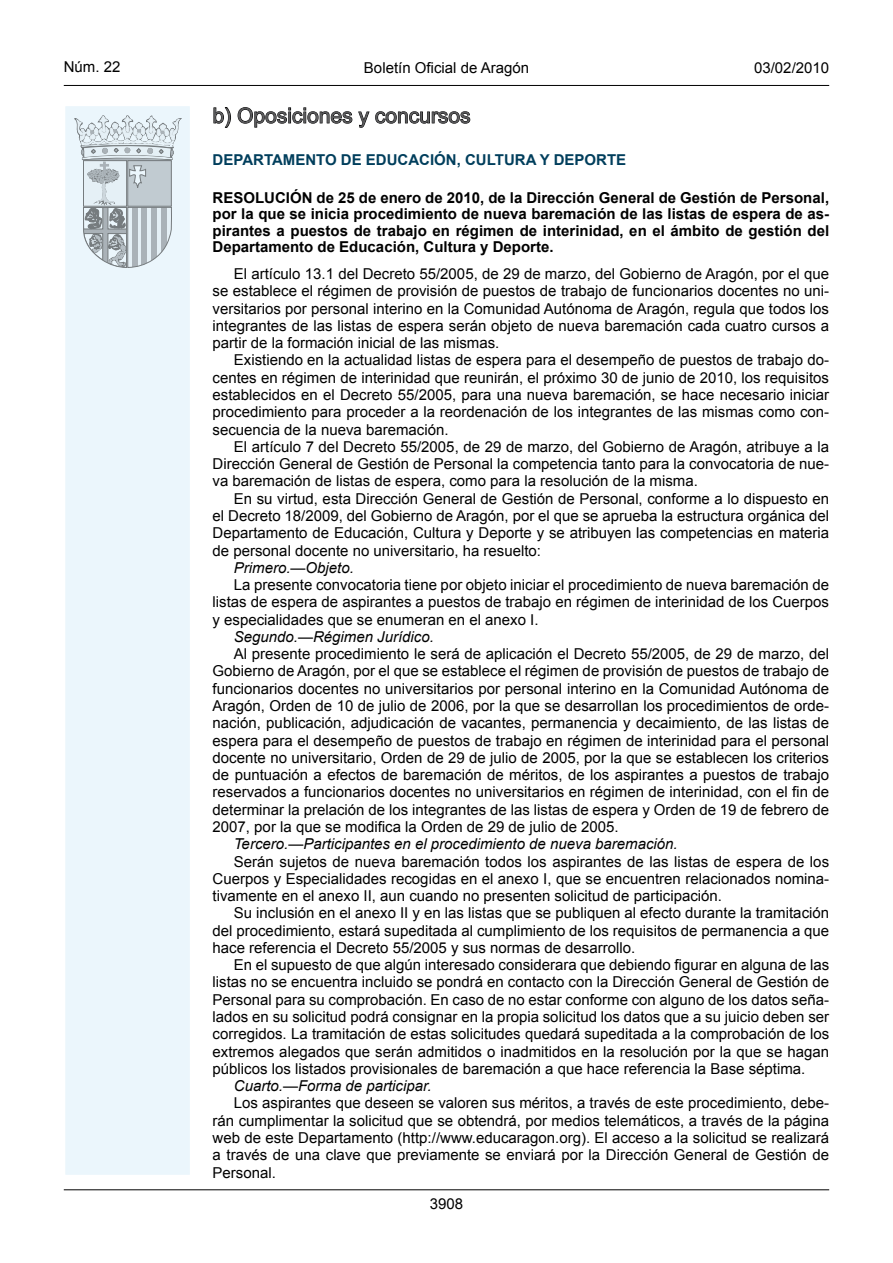
<style>
.page{position:relative;width:893px;height:1263px;background:#fff}
.page>*{position:absolute;margin:0;border:0;box-sizing:border-box;transform-origin:0 0}
.Sub_Seccion{font:21px "Arial";color:#58585a}
.inicio_de_parrafo{font:15px/17.2px "Arial";color:#000;text-align:justify}
.Titulo_text{font:700 15px/16.5px "Arial";color:#000;text-align:justify}
.inicio_de_parrafo-2{font:italic 15px "Arial";color:#000}
.emisor_text{font:700 15px "Arial";color:#003e5c}
.estilo_head-c{font:15px "Arial";color:#000}
.estilo_head-d{font:15px "Arial";color:#000}
.estilo_head-i{font:15px "Arial";color:#000}
.numero_pagina{font:15px "Arial";color:#000}
</style>
<div class="page">
<hr style="left:64px;top:85px;width:765px;height:1px;background:#000">
<div style="left:64px;top:105px;width:127px;height:1071px;background:#ebf6fc;border:2px solid #fff"></div>
<svg style="left:75px;top:115px;width:106px;height:153px"></svg>
<hr style="left:64px;top:1189px;width:765px;height:1px;background:#000">
<svg style="left:213px;top:107px;width:18px;height:21px"></svg>
<svg style="left:237px;top:107px;width:233px;height:21px"></svg>
<p class="estilo_head-i" style="left:64px;top:57px;width:58px">Núm. 22</p>
<p class="estilo_head-c" style="left:364px;top:57px;width:167px">Boletín Oficial de Aragón</p>
<p class="estilo_head-d" style="left:754px;top:57px;width:77px">03/02/2010</p>
<p class="Sub_Seccion" style="left:213px;top:102px;width:259px">b) Oposiciones y concursos</p>
<p class="emisor_text" style="left:213px;top:150px;width:415px">DEPARTAMENTO DE EDUCACIÓN, CULTURA Y DEPORTE</p>
<p class="Titulo_text" style="left:213px;top:190px;width:618px">RESOLUCIÓN de 25 de enero de 2010, de la Dirección General de Gestión de Personal, por la que se inicia procedimiento de nueva baremación de las listas de espera de as&shy;pirantes a puestos de trabajo en régimen de interinidad, en el ámbito de gestión del Departamento de Educación, Cultura y Deporte.</p>
<p class="inicio_de_parrafo" style="left:213px;top:265px;width:618px;text-indent:21px">El artículo 13.1 del Decreto 55/2005, de 29 de marzo, del Gobierno de Aragón, por el que se establece el régimen de provisión de puestos de trabajo de funcionarios docentes no uni&shy;versitarios por personal interino en la Comunidad Autónoma de Aragón, regula que todos los integrantes de las listas de espera serán objeto de nueva baremación cada cuatro cursos a partir de la formación inicial de las mismas.</p>
<p class="inicio_de_parrafo" style="left:213px;top:352px;width:618px;text-indent:21px">Existiendo en la actualidad listas de espera para el desempeño de puestos de trabajo do&shy;centes en régimen de interinidad que reunirán, el próximo 30 de junio de 2010, los requisitos establecidos en el Decreto 55/2005, para una nueva baremación, se hace necesario iniciar procedimiento para proceder a la reordenación de los integrantes de las mismas como con&shy;secuencia de la nueva baremación.</p>
<p class="inicio_de_parrafo" style="left:213px;top:438px;width:618px;text-indent:21px">El artículo 7 del Decreto 55/2005, de 29 de marzo, del Gobierno de Aragón, atribuye a la Dirección General de Gestión de Personal la competencia tanto para la convocatoria de nue&shy;va baremación de listas de espera, como para la resolución de la misma.</p>
<p class="inicio_de_parrafo" style="left:213px;top:490px;width:618px;text-indent:21px">En su virtud, esta Dirección General de Gestión de Personal, conforme a lo dispuesto en el Decreto 18/2009, del Gobierno de Aragón, por el que se aprueba la estructura orgánica del Departamento de Educación, Cultura y Deporte y se atribuyen las competencias en materia de personal docente no universitario, ha resuelto:</p>
<p class="inicio_de_parrafo-2" style="left:234px;top:558px;width:122px">Primero.—Objeto.</p>
<p class="inicio_de_parrafo" style="left:213px;top:576px;width:618px;text-indent:21px">La presente convocatoria tiene por objeto iniciar el procedimiento de nueva baremación de listas de espera de aspirantes a puestos de trabajo en régimen de interinidad de los Cuerpos y especialidades que se enumeran en el anexo I.</p>
<p class="inicio_de_parrafo-2" style="left:234px;top:627px;width:202px">Segundo.—Régimen Jurídico.</p>
<p class="inicio_de_parrafo" style="left:213px;top:645px;width:618px;text-indent:21px">Al presente procedimiento le será de aplicación el Decreto 55/2005, de 29 de marzo, del Gobierno de Aragón, por el que se establece el régimen de provisión de puestos de trabajo de funcionarios docentes no universitarios por personal interino en la Comunidad Autónoma de Aragón, Orden de 10 de julio de 2006, por la que se desarrollan los procedimientos de orde&shy;nación, publicación, adjudicación de vacantes, permanencia y decaimiento, de las listas de espera para el desempeño de puestos de trabajo en régimen de interinidad para el personal docente no universitario, Orden de 29 de julio de 2005, por la que se establecen los criterios de puntuación a efectos de baremación de méritos, de los aspirantes a puestos de trabajo reservados a funcionarios docentes no universitarios en régimen de interinidad, con el fin de determinar la prelación de los integrantes de las listas de espera y Orden de 19 de febrero de 2007, por la que se modifica la Orden de 29 de julio de 2005.</p>
<p class="inicio_de_parrafo-2" style="left:234px;top:834px;width:445px">Tercero.—Participantes en el procedimiento de nueva baremación.</p>
<p class="inicio_de_parrafo" style="left:213px;top:853px;width:618px;text-indent:21px">Serán sujetos de nueva baremación todos los aspirantes de las listas de espera de los Cuerpos y Especialidades recogidas en el anexo I, que se encuentren relacionados nomina&shy;tivamente en el anexo II, aun cuando no presenten solicitud de participación.</p>
<p class="inicio_de_parrafo" style="left:213px;top:905px;width:618px;text-indent:21px">Su inclusión en el anexo II y en las listas que se publiquen al efecto durante la tramitación del procedimiento, estará supeditada al cumplimiento de los requisitos de permanencia a que hace referencia el Decreto 55/2005 y sus normas de desarrollo.</p>
<p class="inicio_de_parrafo" style="left:213px;top:956px;width:618px;text-indent:21px">En el supuesto de que algún interesado considerara que debiendo figurar en alguna de las listas no se encuentra incluido se pondrá en contacto con la Dirección General de Gestión de Personal para su comprobación. En caso de no estar conforme con alguno de los datos seña&shy;lados en su solicitud podrá consignar en la propia solicitud los datos que a su juicio deben ser corregidos. La tramitación de estas solicitudes quedará supeditada a la comprobación de los extremos alegados que serán admitidos o inadmitidos en la resolución por la que se hagan públicos los listados provisionales de baremación a que hace referencia la Base séptima.</p>
<p class="inicio_de_parrafo-2" style="left:234px;top:1076px;width:199px">Cuarto.—Forma de participar.</p>
<p class="inicio_de_parrafo" style="left:213px;top:1095px;width:618px;text-indent:21px">Los aspirantes que deseen se valoren sus méritos, a través de este procedimiento, debe&shy;rán cumplimentar la solicitud que se obtendrá, por medios telemáticos, a través de la página web de este Departamento (http://www.educaragon.org). El acceso a la solicitud se realizará a través de una clave que previamente se enviará por la Dirección General de Gestión de Personal.</p>
<p class="numero_pagina" style="left:430px;top:1194px;width:35px">3908</p>
</div>
